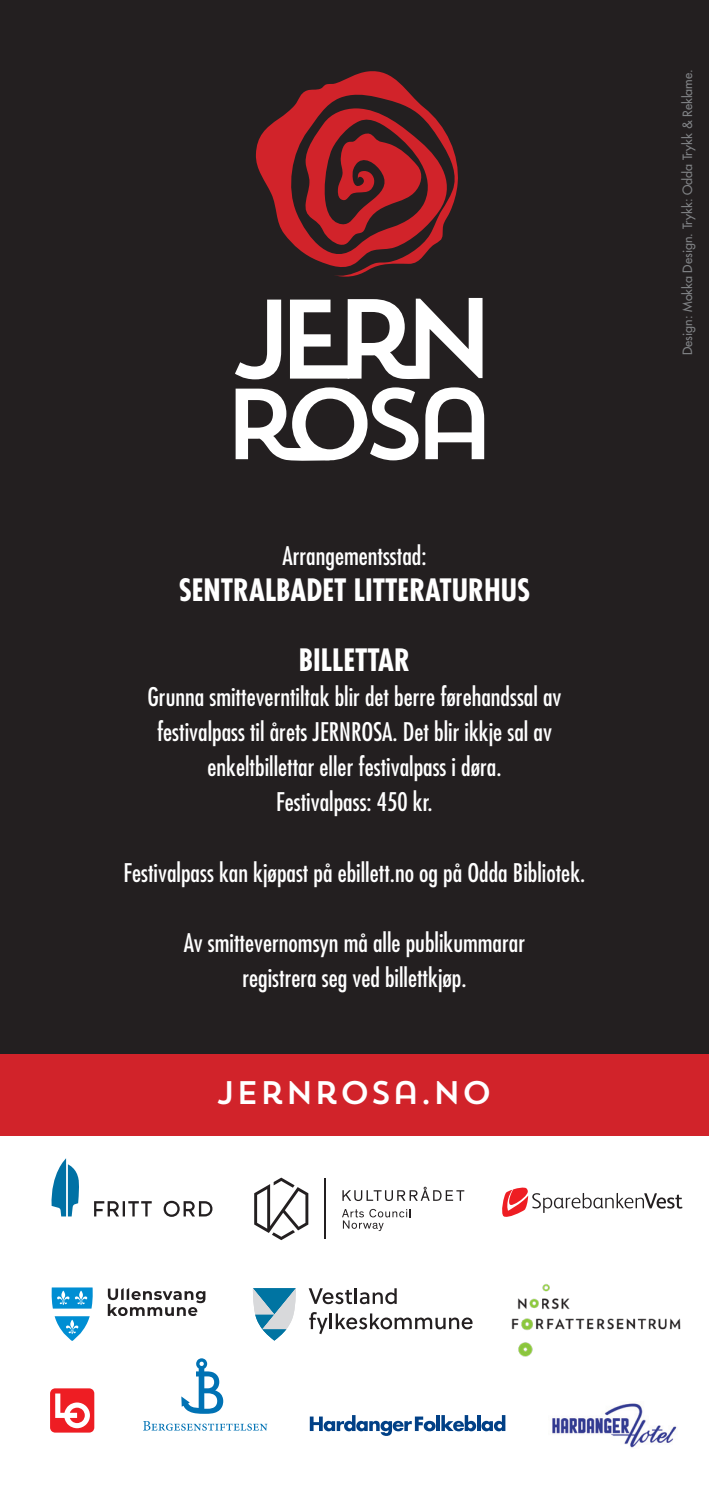
<style>
.page{position:relative;width:709px;height:1489px;background:#fff}
.page>*{position:absolute;margin:0;border:0;box-sizing:border-box;transform-origin:0 0}
.t1{font:32.5px "Trend Sans One";color:#fff}
.t2{font:700 condensed 30px "Futura";color:#fff}
.t3{font:condensed 25px "Futura";color:#fff}
.t4{font:12.5px "Futura";color:#808285}
</style>
<div class="page">
<div style="left:0;top:0;width:709px;height:1063px;background:#231f20"></div>
<div style="left:0;top:1054px;width:709px;height:82px;background:#d1232a"></div>
<svg style="left:235px;top:299px;width:46px;height:80px"></svg>
<svg style="left:290px;top:298px;width:192px;height:81px"></svg>
<svg style="left:236px;top:387px;width:182px;height:74px"></svg>
<svg style="left:425px;top:387px;width:59px;height:72px"></svg>
<svg style="left:255px;top:71px;width:203px;height:206px"></svg>
<svg style="left:94px;top:1201px;width:58px;height:15px"></svg>
<svg style="left:164px;top:1200px;width:48px;height:16px"></svg>
<svg style="left:52px;top:1158px;width:27px;height:58px"></svg>
<svg style="left:502px;top:1187px;width:180px;height:29px"></svg>
<svg style="left:310px;top:1415px;width:125px;height:20px"></svg>
<hr style="left:436px;top:1414px;width:4px;height:16px;background:#014086">
<svg style="left:441px;top:1415px;width:64px;height:16px"></svg>
<svg style="left:342px;top:1208px;width:68px;height:22px"></svg>
<svg style="left:342px;top:1186px;width:122px;height:14px"></svg>
<hr style="left:325px;top:1178px;width:1px;height:60px;background:#231f20">
<svg style="left:254px;top:1177px;width:54px;height:62px"></svg>
<img style="left:552px;top:1403px;width:125px;height:44px">
<svg style="left:108px;top:1288px;width:97px;height:27px"></svg>
<svg style="left:52px;top:1287px;width:41px;height:53px"></svg>
<svg style="left:309px;top:1288px;width:88px;height:15px"></svg>
<svg style="left:309px;top:1312px;width:163px;height:22px"></svg>
<svg style="left:253px;top:1288px;width:43px;height:52px"></svg>
<svg style="left:181px;top:1358px;width:42px;height:55px"></svg>
<svg style="left:143px;top:1421px;width:124px;height:9px"></svg>
<img style="left:511px;top:1284px;width:170px;height:73px">
<svg style="left:50px;top:1388px;width:44px;height:44px"></svg>
<p class="t3" style="left:282px;top:540px;width:146px">Arrangementsstad:</p>
<p class="t2" style="left:179px;top:571px;width:353px">SENTRALBADET LITTERATURHUS</p>
<p class="t2" style="left:299px;top:641px;width:113px">BILLETTAR</p>
<p class="t3" style="left:147px;top:681px;width:415px">Grunna smitteverntiltak blir det berre førehandssal av</p>
<p class="t3" style="left:157px;top:716px;width:396px">festivalpass til årets JERNROSA. Det blir ikkje sal av</p>
<p class="t3" style="left:207px;top:751px;width:295px">enkeltbillettar eller festivalpass i døra.</p>
<p class="t3" style="left:276px;top:786px;width:158px">Festivalpass: 450 kr.</p>
<p class="t3" style="left:124px;top:856px;width:463px">Festivalpass kan kjøpast på ebillett.no og på Odda Bibliotek.</p>
<p class="t3" style="left:184px;top:926px;width:343px">Av smittevernomsyn må alle publikummarar</p>
<p class="t3" style="left:242px;top:961px;width:225px">registrera seg ved billettkjøp.</p>
<p class="t1" style="left:216px;top:1072px;width:277px">JERNROSA.NO</p>
<p class="t4" style="left:679px;top:355px;width:287px;rotate:-90deg">Design: Mokka Design. Trykk: Odda Trykk &amp; Reklame.</p>
</div>
